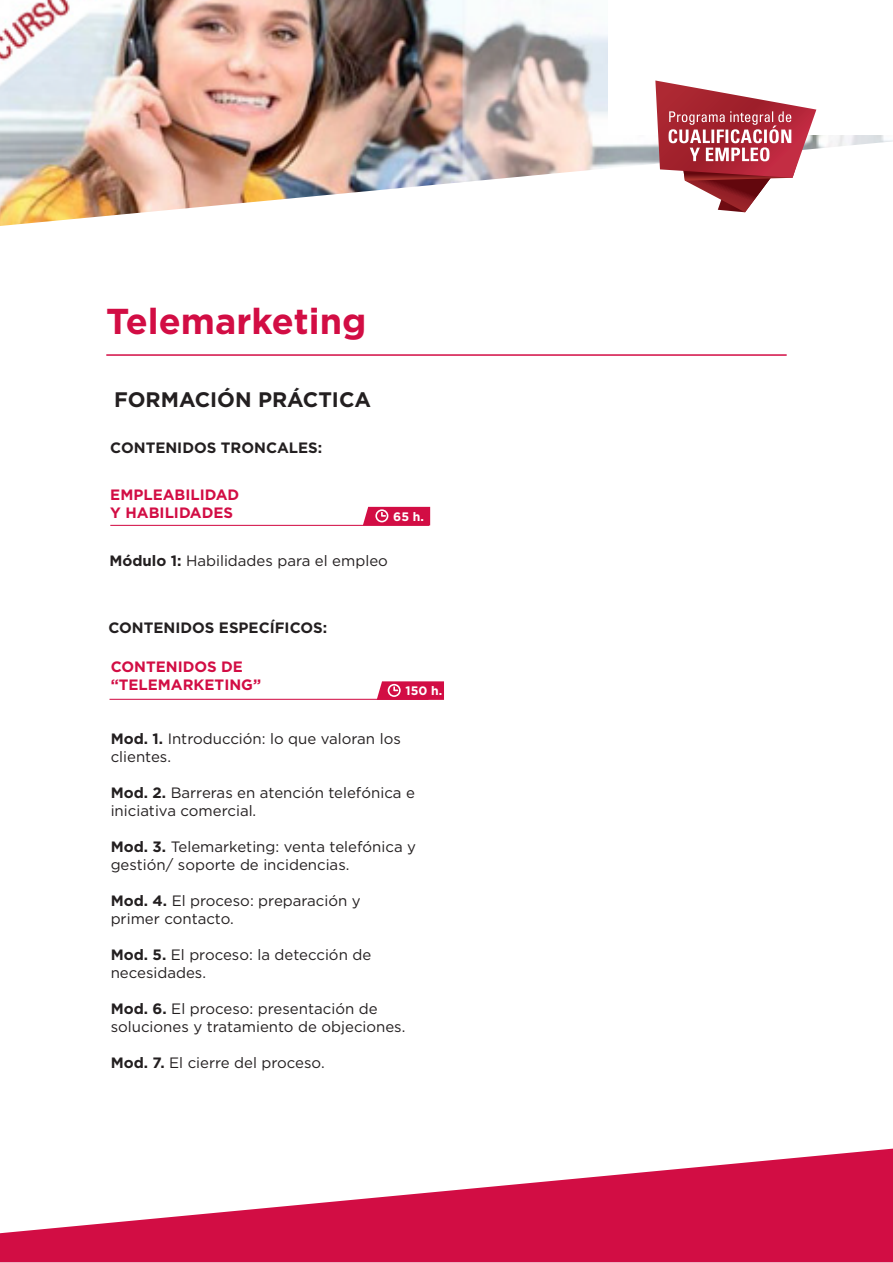
<style>
.page{position:relative;width:893px;height:1263px;background:#fff}
.page>*{position:absolute;margin:0;border:0;box-sizing:border-box;transform-origin:0 0}
.t1{font:700 36px "Gotham";color:#d20d44}
.t2{font:700 21px "Gotham";color:#231f20}
.t3{font:15px/18px "Gotham";color:#231f20}
.t4{font:700 15px/18px "Gotham";color:#d20d44}
.t5{font:700 15px "Gotham";color:#231f20}
.t6{font:700 12.3px "Gotham";color:#fff}
.s1{font-weight:700}
</style>
<div class="page">
<img style="left:0;top:0;width:893px;height:226px">
<div style="left:608px;top:0;width:285px;height:134px;background:#fff"></div>
<svg style="left:0;top:1148px;width:893px;height:114px;fill:#d20d44"></svg>
<hr style="left:106px;top:354px;width:681px;height:2px;background:#d20d44">
<svg style="left:655px;top:81px;width:161px;height:131px"></svg>
<svg style="left:363px;top:507px;width:67px;height:18px"></svg>
<hr style="left:110px;top:525px;width:319px;height:1px;background:#d20d44">
<svg style="left:377px;top:681px;width:67px;height:19px"></svg>
<hr style="left:110px;top:699px;width:318px;height:1px;background:#d20d44">
<h1 class="t1" style="left:106px;top:298px;width:262px">Telemarketing</h1>
<h2 class="t2" style="left:114px;top:386px;width:259px">FORMACIÓN PRÁCTICA</h2>
<p class="t5" style="left:110px;top:437px;width:213px">CONTENIDOS TRONCALES:</p>
<p class="t4" style="left:110px;top:486px;width:131px">EMPLEABILIDAD<br>Y HABILIDADES</p>
<p class="t6" style="left:393px;top:508px;width:32px">65 h.</p>
<p class="t3" style="left:109px;top:552px;width:280px"><span class="s1">Módulo 1:</span> Habilidades para el empleo</p>
<p class="t5" style="left:108px;top:617px;width:220px">CONTENIDOS ESPECÍFICOS:</p>
<p class="t4" style="left:111px;top:658px;width:152px">CONTENIDOS DE “TELEMARKETING”</p>
<p class="t6" style="left:406px;top:682px;width:38px">150 h.</p>
<p class="t3" style="left:111px;top:729px;width:292px"><span class="s1">Mod. 1.</span> Introducción: lo que valoran los clientes.</p>
<p class="t3" style="left:111px;top:783px;width:306px"><span class="s1">Mod. 2.</span> Barreras en atención telefónica e iniciativa comercial.</p>
<p class="t3" style="left:111px;top:837px;width:307px"><span class="s1">Mod. 3.</span> Telemarketing: venta telefónica y gestión/ soporte de incidencias.</p>
<p class="t3" style="left:111px;top:891px;width:252px"><span class="s1">Mod. 4.</span> El proceso: preparación y primer contacto.</p>
<p class="t3" style="left:111px;top:945px;width:262px"><span class="s1">Mod. 5.</span> El proceso: la detección de necesidades.</p>
<p class="t3" style="left:111px;top:999px;width:296px"><span class="s1">Mod. 6.</span> El proceso: presentación de soluciones y tratamiento de objeciones.</p>
<p class="t3" style="left:111px;top:1053px;width:215px"><span class="s1">Mod. 7.</span> El cierre del proceso.</p>
</div>
